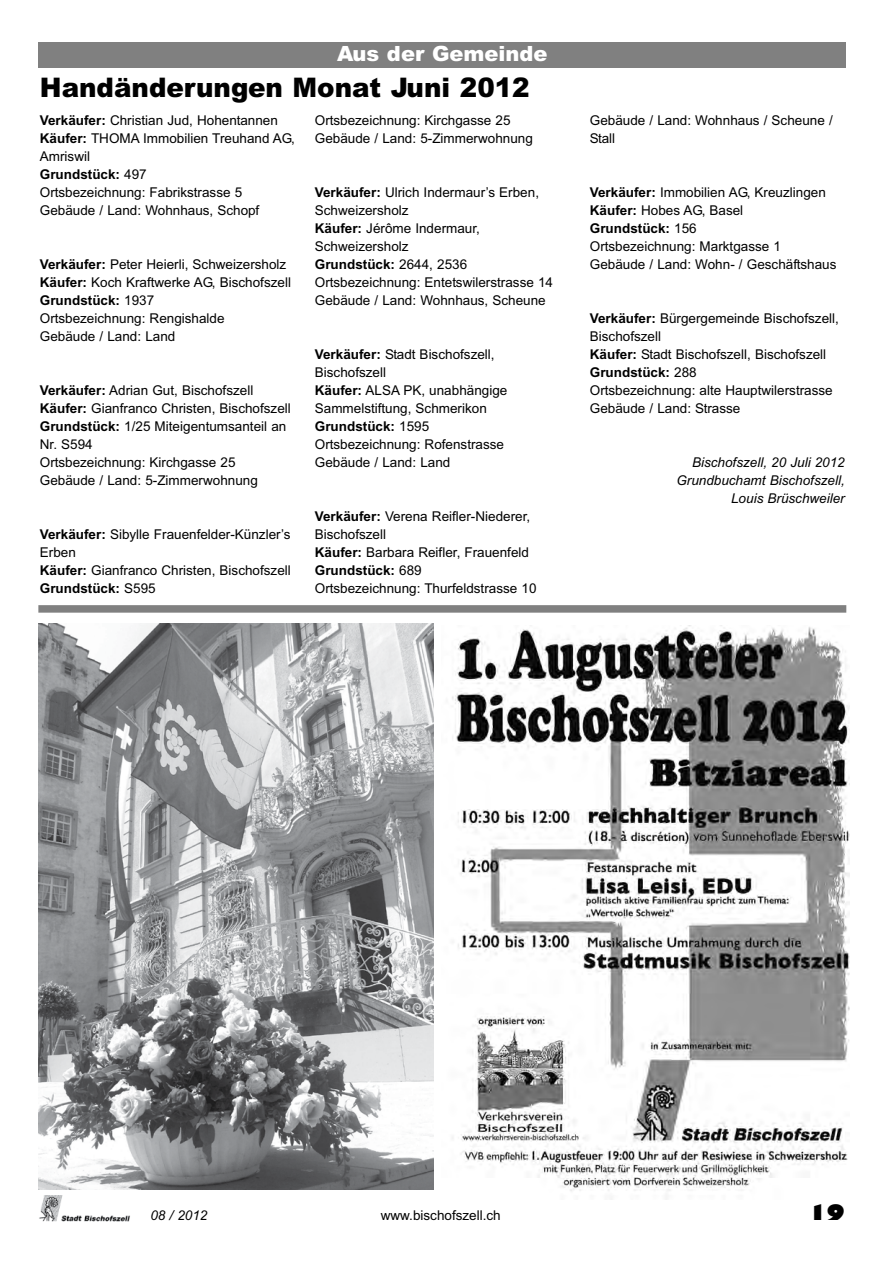
<style>
.page{position:relative;width:893px;height:1263px;background:#fff}
.page>*{position:absolute;margin:0;border:0;box-sizing:border-box;transform-origin:0 0}
.t1{font:900 27px "Arial";color:#000}
.t2{font:900 21px "Arial";color:#fff}
.t3{font:800 21px "Gill Sans";color:#000}
.t4{font:13.5px/18px "Arial";color:#000}
.t5{font:italic 13.5px/18px "Arial";color:#000;text-align:right}
.s1{font-weight:700}
</style>
<div class="page">
<img style="left:39px;top:1195px;width:91px;height:27px">
<div style="left:38px;top:42px;width:808px;height:25px;background:#808080"></div>
<div style="left:38px;top:605px;width:808px;height:8px;background:#808080"></div>
<img style="left:38px;top:624px;width:396px;height:565px">
<img style="left:446px;top:625px;width:404px;height:572px">
<h2 class="t2" style="left:337px;top:42px;width:212px">Aus der Gemeinde</h2>
<h1 class="t1" style="left:40px;top:72px;width:491px">Handänderungen Monat Juni 2012</h1>
<p class="t4" style="left:40px;top:112px;width:256px"><span class="s1">Verkäufer:</span> Christian Jud, Hohentannen<br><span class="s1">Käufer:</span> THOMA Immobilien Treuhand AG,<br>Amriswil<br><span class="s1">Grundstück:</span> 497<br>Ortsbezeichnung: Fabrikstrasse 5<br>Gebäude / Land: Wohnhaus, Schopf</p>
<p class="t4" style="left:40px;top:256px;width:253px"><span class="s1">Verkäufer:</span> Peter Heierli, Schweizersholz<br><span class="s1">Käufer:</span> Koch Kraftwerke AG, Bischofszell<br><span class="s1">Grundstück:</span> 1937<br>Ortsbezeichnung: Rengishalde<br>Gebäude / Land: Land</p>
<p class="t4" style="left:40px;top:382px;width:252px"><span class="s1">Verkäufer:</span> Adrian Gut, Bischofszell <span class="s1">Käufer:</span> Gianfranco Christen, Bischofszell <span class="s1">Grundstück:</span> 1/25 Miteigentumsanteil an Nr. S594<br>Ortsbezeichnung: Kirchgasse 25<br>Gebäude / Land: 5-Zimmerwohnung</p>
<p class="t4" style="left:40px;top:526px;width:252px"><span class="s1">Verkäufer:</span> Sibylle Frauenfelder-Künzler’s<br>Erben<br><span class="s1">Käufer:</span> Gianfranco Christen, Bischofszell<br><span class="s1">Grundstück:</span> S595</p>
<p class="t4" style="left:315px;top:112px;width:219px">Ortsbezeichnung: Kirchgasse 25<br>Gebäude / Land: 5-Zimmerwohnung</p>
<p class="t4" style="left:315px;top:184px;width:240px"><span class="s1">Verkäufer:</span> Ulrich Indermaur’s Erben,<br>Schweizersholz<br><span class="s1">Käufer:</span> Jérôme Indermaur,<br>Schweizersholz<br><span class="s1">Grundstück:</span> 2644, 2536<br>Ortsbezeichnung: Entetswilerstrasse 14<br>Gebäude / Land: Wohnhaus, Scheune</p>
<p class="t4" style="left:315px;top:346px;width:194px"><span class="s1">Verkäufer:</span> Stadt Bischofszell,<br>Bischofszell<br><span class="s1">Käufer:</span> ALSA PK, unabhängige<br>Sammelstiftung, Schmerikon<br><span class="s1">Grundstück:</span> 1595<br>Ortsbezeichnung: Rofenstrasse<br>Gebäude / Land: Land</p>
<p class="t4" style="left:315px;top:508px;width:223px"><span class="s1">Verkäufer:</span> Verena Reifler-Niederer,<br>Bischofszell<br><span class="s1">Käufer:</span> Barbara Reifler, Frauenfeld<br><span class="s1">Grundstück:</span> 689<br>Ortsbezeichnung: Thurfeldstrasse 10</p>
<p class="t4" style="left:590px;top:112px;width:244px">Gebäude / Land: Wohnhaus / Scheune /<br>Stall</p>
<p class="t4" style="left:590px;top:184px;width:248px"><span class="s1">Verkäufer:</span> Immobilien AG, Kreuzlingen<br><span class="s1">Käufer:</span> Hobes AG, Basel<br><span class="s1">Grundstück:</span> 156<br>Ortsbezeichnung: Marktgasse 1<br>Gebäude / Land: Wohn- / Geschäftshaus</p>
<p class="t4" style="left:590px;top:310px;width:251px"><span class="s1">Verkäufer:</span> Bürgergemeinde Bischofszell,<br>Bischofszell<br><span class="s1">Käufer:</span> Stadt Bischofszell, Bischofszell<br><span class="s1">Grundstück:</span> 288<br>Ortsbezeichnung: alte Hauptwilerstrasse<br>Gebäude / Land: Strasse</p>
<p class="t5" style="left:676px;top:455px;width:170px">Bischofszell, 20 Juli 2012<br>Grundbuchamt Bischofszell,<br>Louis Brüschweiler</p>
<p class="t5" style="left:150px;top:1207px;width:59px">08 / 2012</p>
<p class="t4" style="left:381px;top:1206px;width:122px">www.bischofszell.ch</p>
<h2 class="t3" style="left:809px;top:1200px;width:37px">19</h2>
</div>
